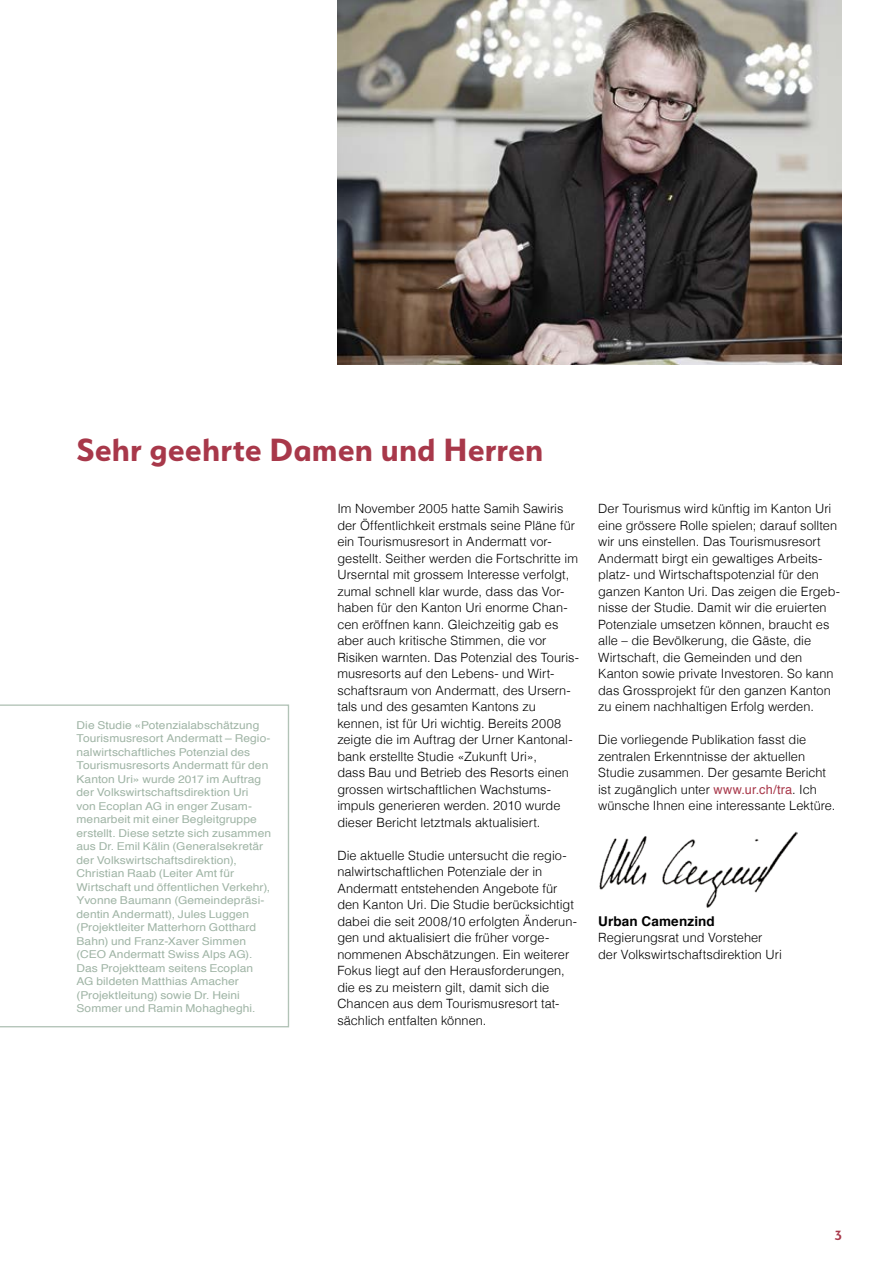
<style>
.page{position:relative;width:893px;height:1263px;background:#fff}
.page>*{position:absolute;margin:0;border:0;box-sizing:border-box;transform-origin:0 0}
.t1{font:700 36px "Serenity";letter-spacing:.005em;color:#a8384a}
.t2{font:600 15px "Serenity";color:#a8384a}
.t3{font:700 13.5px "Helvetica";letter-spacing:.01em;color:#000}
.t4{font:300 12.75px/16.5px "Helvetica";color:#000}
.t5{font:10.8px/13.5px "Helvetica";letter-spacing:.005em;color:#9fb4a5;scale:1.11 1}
.s1{font-weight:400;color:#a8384a}
</style>
<div class="page">
<img style="left:337px;top:0;width:505px;height:365px">
<img style="left:599px;top:831px;width:199px;height:77px">
<svg style="left:0;top:704px;width:289px;height:323px"></svg>
<h1 class="t1" style="left:77px;top:429px;width:468px">Sehr geehrte Damen und Herren</h1>
<p class="t4" style="left:337px;top:500px;width:243px">Im November 2005 hatte Samih Sawiris der Öffentlichkeit erstmals seine Pläne für ein Tourismusresort in Andermatt vor&shy;gestellt. Seither werden die Fortschritte im Urserntal mit grossem Interesse verfolgt, zumal schnell klar wurde, dass das Vor&shy;haben für den Kanton Uri enorme Chan&shy;cen eröffnen kann. Gleichzeitig gab es aber auch kritische Stimmen, die vor Risiken warnten. Das Potenzial des Touris&shy;musresorts auf den Lebens- und Wirt&shy;schaftsraum von Andermatt, des Ursern&shy;tals und des gesamten Kantons zu kennen, ist für Uri wichtig. Bereits 2008 zeigte die im Auftrag der Urner Kantonal&shy;bank erstellte Studie «Zukunft Uri»,<br>dass Bau und Betrieb des Resorts einen grossen wirtschaftlichen Wachstums&shy;impuls generieren werden. 2010 wurde dieser Bericht letztmals aktualisiert.</p>
<p class="t4" style="left:337px;top:846px;width:241px">Die aktuelle Studie untersucht die regio&shy;nalwirtschaftlichen Potenziale der in Andermatt entstehenden Angebote für den Kanton Uri. Die Studie berücksichtigt dabei die seit 2008/10 erfolgten Änderun&shy;gen und aktualisiert die früher vorge&shy;nommenen Abschätzungen. Ein weiterer Fokus liegt auf den Herausforderungen, die es zu meistern gilt, damit sich die Chancen aus dem Tourismusresort tat&shy;sächlich entfalten können.</p>
<p class="t5" style="left:77px;top:718px;width:177px">Die Studie «Potenzialabschätzung Tourismusresort Andermatt – Regio&shy;nalwirtschaftliches Potenzial des Tourismusresorts Andermatt für den Kanton Uri» wurde 2017 im Auftrag der Volkswirtschaftsdirektion Uri<br>von Ecoplan AG in enger Zusam&shy;menarbeit mit einer Begleitgruppe erstellt. Diese setzte sich zusammen aus Dr. Emil Kälin (Generalsekretär der Volkswirtschaftsdirektion), Christian Raab (Leiter Amt für Wirtschaft und öffentlichen Verkehr), Yvonne Baumann (Gemeindepräsi&shy;dentin Andermatt), Jules Luggen (Projektleiter Matterhorn Gotthard Bahn) und Franz-Xaver Simmen (CEO Andermatt Swiss Alps AG).<br>Das Projektteam seitens Ecoplan AG bildeten Matthias Amacher (Projektleitung) sowie Dr. Heini Sommer und Ramin Mohagheghi.</p>
<p class="t4" style="left:598px;top:500px;width:243px">Der Tourismus wird künftig im Kanton Uri eine grössere Rolle spielen; darauf sollten wir uns einstellen. Das Tourismusresort Andermatt birgt ein gewaltiges Arbeits&shy;platz- und Wirtschaftspotenzial für den ganzen Kanton Uri. Das zeigen die Ergeb&shy;nisse der Studie. Damit wir die eruierten Potenziale umsetzen können, braucht es alle – die Bevölkerung, die Gäste, die Wirtschaft, die Gemeinden und den Kanton sowie private Investoren. So kann das Grossprojekt für den ganzen Kanton zu einem nachhaltigen Erfolg werden.</p>
<p class="t4" style="left:598px;top:731px;width:239px">Die vorliegende Publikation fasst die zentralen Erkenntnisse der aktuellen Studie zusammen. Der gesamte Bericht ist zugänglich unter <span class="s1">www.ur.ch/tra</span>. Ich wünsche Ihnen eine interessante Lektüre.</p>
<p class="t3" style="left:598px;top:910px;width:118px">Urban Camenzind</p>
<p class="t4" style="left:598px;top:929px;width:185px">Regierungsrat und Vorsteher der Volkswirtschaftsdirektion Uri</p>
<p class="t2" style="left:835px;top:1227px;width:9px">3</p>
</div>
